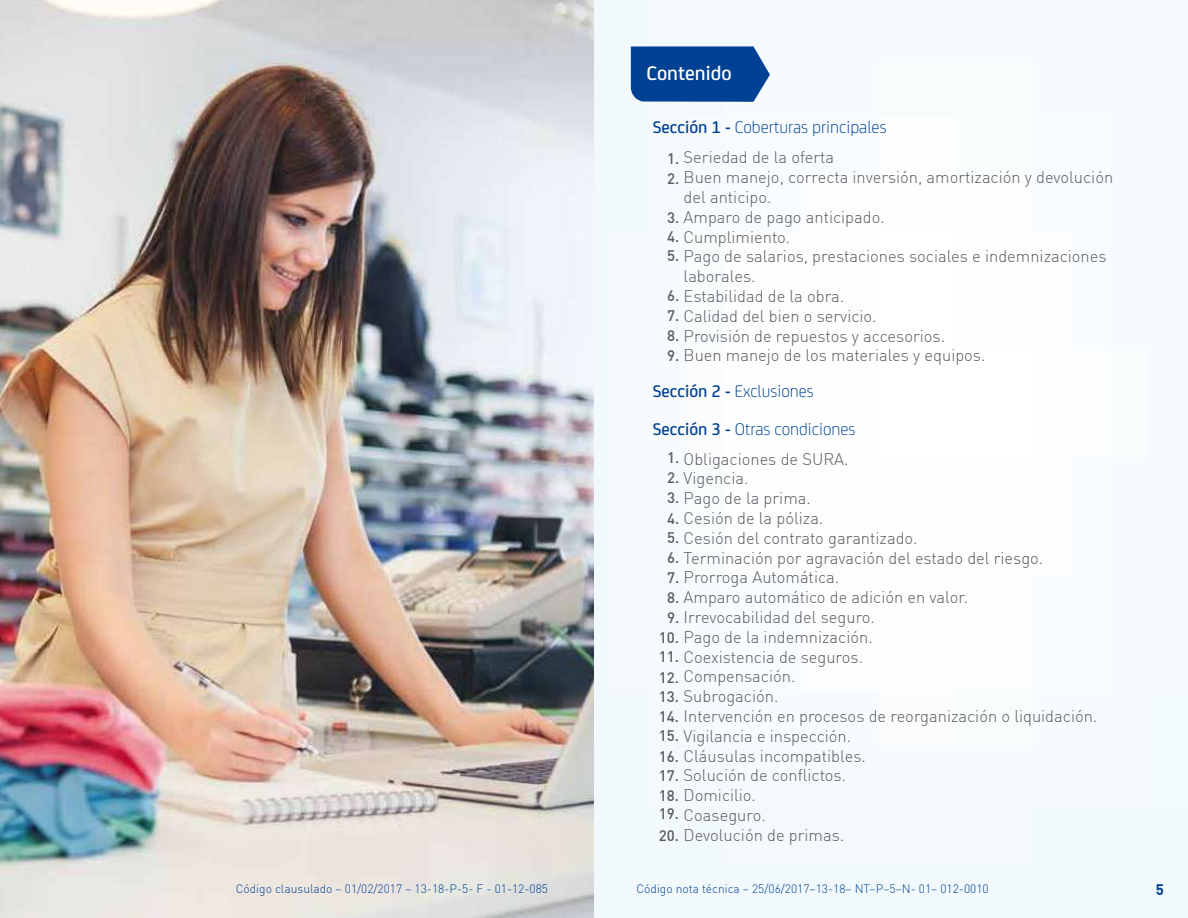
<style>
.page{position:relative;width:1188px;height:918px;background:#fff}
.page>*{position:absolute;margin:0;border:0;box-sizing:border-box;transform-origin:0 0}
.t1{font:500 21px "FS Joey";color:#fff}
.t2{font:300 18px/37.5px "FS Joey";color:#004193}
.t3{font:300 16.5px/19.8px "DIN Offc";color:#5b5b5f}
.t4{font:700 15px "DIN Offc";color:#004193}
.t5{font:300 12px "DIN Offc";color:#004193}
.s1{font-weight:500}
.s2{font-weight:500;font-size:15px}
</style>
<div class="page">
<svg style="left:594px;top:0;width:594px;height:918px"></svg>
<svg style="left:631px;top:46px;width:139px;height:56px;background:#134f9b"></svg>
<img style="left:0;top:0;width:594px;height:918px">
<p class="t1" style="left:647px;top:58px;width:87px">Contenido</p>
<p class="t2" style="left:653px;top:107px;width:235px"><span class="s1">Sección 1 -</span> Coberturas principales</p>
<p class="t3" style="left:667px;top:147px;width:168px"><span class="s2">1.</span> Seriedad de la oferta</p>
<p class="t3" style="left:684px;top:167px;width:431px;text-indent:-16px"><span class="s2">2.</span> Buen manejo, correcta inversión, amortización y devolución del anticipo.</p>
<p class="t3" style="left:667px;top:207px;width:219px"><span class="s2">3.</span> Amparo de pago anticipado.</p>
<p class="t3" style="left:667px;top:227px;width:125px"><span class="s2">4.</span> Cumplimiento.</p>
<p class="t3" style="left:684px;top:246px;width:425px;text-indent:-16px"><span class="s2">5.</span> Pago de salarios, prestaciones sociales e indemnizaciones laborales.</p>
<p class="t3" style="left:667px;top:286px;width:179px"><span class="s2">6.</span> Estabilidad de la obra.</p>
<p class="t3" style="left:667px;top:306px;width:211px"><span class="s2">7.</span> Calidad del bien o servicio.</p>
<p class="t3" style="left:667px;top:326px;width:279px"><span class="s2">8.</span> Provisión de repuestos y accesorios.</p>
<p class="t3" style="left:667px;top:345px;width:320px"><span class="s2">9.</span> Buen manejo de los materiales y equipos.</p>
<p class="t2" style="left:653px;top:371px;width:204px"><span class="s1">Sección 2 -</span> Exclusiones<br><span class="s1">Sección 3 -</span> Otras condiciones</p>
<p class="t3" style="left:667px;top:449px;width:183px"><span class="s2">1.</span> Obligaciones de SURA.</p>
<p class="t3" style="left:667px;top:468px;width:83px"><span class="s2">2.</span> Vigencia.</p>
<p class="t3" style="left:667px;top:488px;width:145px"><span class="s2">3.</span> Pago de la prima.</p>
<p class="t3" style="left:667px;top:508px;width:158px"><span class="s2">4.</span> Cesión de la póliza.</p>
<p class="t3" style="left:667px;top:528px;width:252px"><span class="s2">5.</span> Cesión del contrato garantizado.</p>
<p class="t3" style="left:667px;top:548px;width:378px"><span class="s2">6.</span> Terminación por agravación del estado del riesgo.</p>
<p class="t3" style="left:667px;top:567px;width:173px"><span class="s2">7.</span> Prorroga Automática.</p>
<p class="t3" style="left:667px;top:587px;width:302px"><span class="s2">8.</span> Amparo automático de adición en valor.</p>
<p class="t3" style="left:667px;top:607px;width:209px"><span class="s2">9.</span> Irrevocabilidad del seguro.</p>
<p class="t3" style="left:659px;top:627px;width:215px"><span class="s2">10.</span> Pago de la indemnización.</p>
<p class="t3" style="left:659px;top:647px;width:206px"><span class="s2">11.</span> Coexistencia de seguros.</p>
<p class="t3" style="left:659px;top:666px;width:138px"><span class="s2">12.</span> Compensación.</p>
<p class="t3" style="left:659px;top:686px;width:121px"><span class="s2">13.</span> Subrogación.</p>
<p class="t3" style="left:659px;top:706px;width:440px"><span class="s2">14.</span> Intervención en procesos de reorganización o liquidación.</p>
<p class="t3" style="left:659px;top:726px;width:194px"><span class="s2">15.</span> Vigilancia e inspección.</p>
<p class="t3" style="left:659px;top:746px;width:209px"><span class="s2">16.</span> Cláusulas incompatibles.</p>
<p class="t3" style="left:659px;top:765px;width:189px"><span class="s2">17.</span> Solución de conflictos.</p>
<p class="t3" style="left:659px;top:785px;width:99px"><span class="s2">18.</span> Domicilio.</p>
<p class="t3" style="left:659px;top:805px;width:108px"><span class="s2">19.</span> Coaseguro.</p>
<p class="t3" style="left:659px;top:825px;width:187px"><span class="s2">20.</span> Devolución de primas.</p>
<p class="t5" style="left:236px;top:882px;width:314px">Código clausulado – 01/02/2017 – 13-18-P-5- F - 01-12-085</p>
<p class="t5" style="left:637px;top:882px;width:354px">Código nota técnica – 25/06/2017–13-18– NT–P–5–N- 01– 012-0010</p>
<p class="t4" style="left:1156px;top:880px;width:10px">5</p>
</div>
